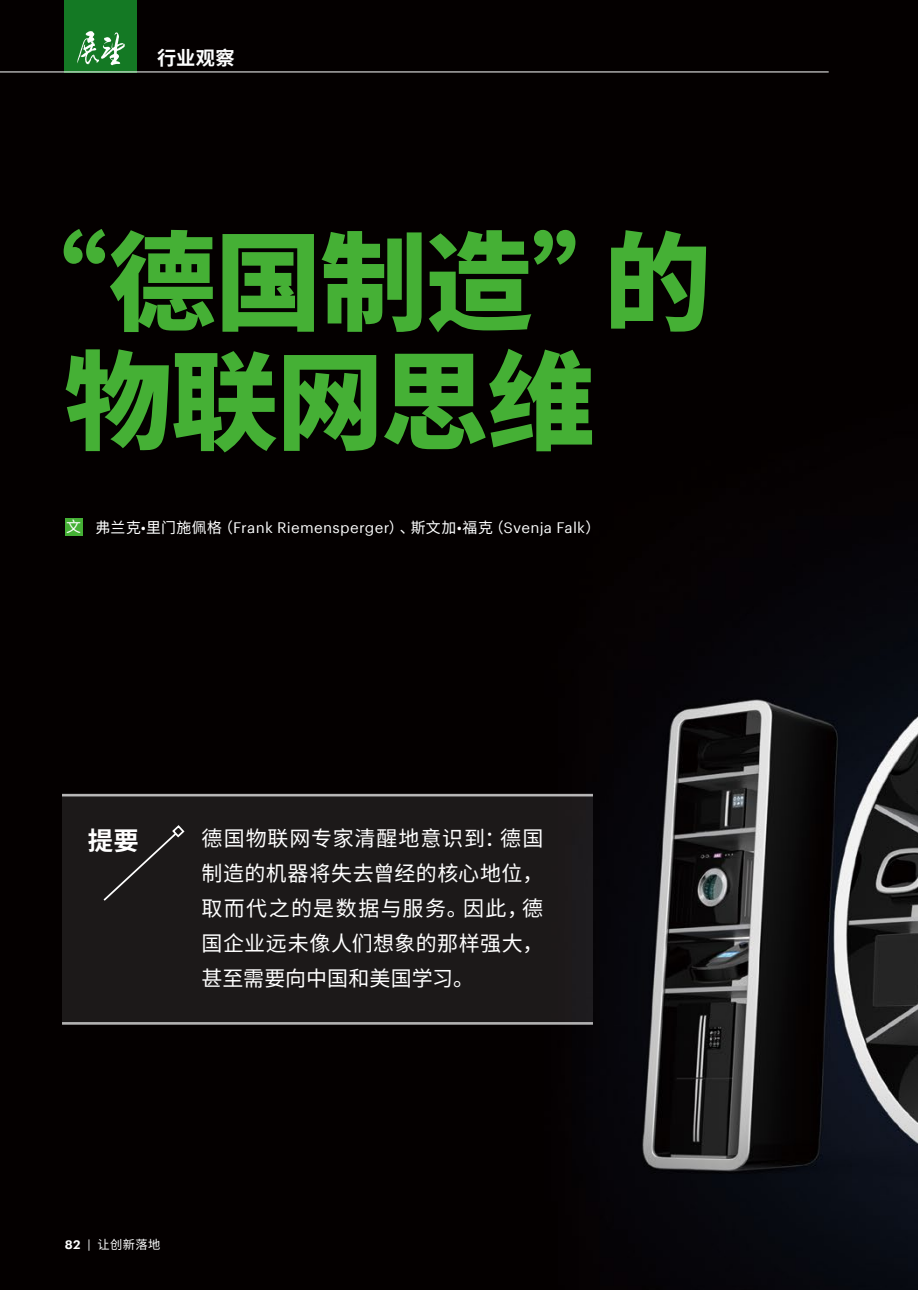
<style>
.page{position:relative;width:918px;height:1290px;background:#fff}
.page>*{position:absolute;margin:0;border:0;box-sizing:border-box;transform-origin:0 0}
.t1{font:800 107.1px "Source Han Sans CN";letter-spacing:-.015em;color:#45b035}
.t2{font:700 25.38px "Source Han Sans CN";color:#fff}
.t3{font:21px/35px "Source Han Sans CN";letter-spacing:.02em;color:#fff;text-align:justify}
.t4{font:700 19.25px "Source Han Sans CN";color:#fff}
.t5{font:14.88px "Graphik";letter-spacing:.02em;color:#fff}
.t6{font:12.25px "Source Han Sans CN";letter-spacing:.035em;color:#fff}
.s1{font-family:"Source Han Sans CN"}
.s2{font-family:"Graphik";font-weight:600}
.s3{font-family:"Graphik"}
</style>
<div class="page">
<img style="left:0;top:0;width:918px;height:1290px">
<div style="left:65px;top:518px;width:18px;height:18px;background:#45b035"></div>
<div style="left:62px;top:795px;width:531px;height:227px;background:#1c1919"></div>
<svg style="left:103px;top:825px;width:82px;height:76px"></svg>
<hr style="left:62px;top:794px;width:531px;height:2px;background:#fff">
<hr style="left:62px;top:1022px;width:531px;height:3px;background:#fff">
<div style="left:65px;top:0;width:72px;height:72px;background:#147924"></div>
<svg style="left:77px;top:31px;width:48px;height:34px"></svg>
<hr style="left:0;top:71px;width:828px;height:1px;background:#fff">
<p class="t4" style="left:157px;top:47px;width:79px">行业观察</p>
<h1 class="t1" style="left:0;top:222px;width:712px">“德国制造”的</h1>
<h1 class="t1" style="left:64px;top:341px;width:532px">物联网思维</h1>
<p class="t5" style="left:66px;top:516px;width:535px"><span class="s1">文 弗兰克</span>•<span class="s1">里门施佩格（</span>Frank Riemensperger<span class="s1">）、斯文加</span>•<span class="s1">福克（</span>Svenja Falk<span class="s1">）</span></p>
<p class="t2" style="left:88px;top:826px;width:53px">提要</p>
<p class="t3" style="left:202px;top:821px;width:343px">德国物联网专家清醒地意识到：德国制造的机器将失去曾经的核心地位，取而代之的是数据与服务。因此，德国企业远未像人们想象的那样强大，甚至需要向中国和美国学习。</p>
<p class="t6" style="left:65px;top:1237px;width:97px"><span class="s2">82</span> <span class="s3">|</span> 让创新落地</p>
</div>
